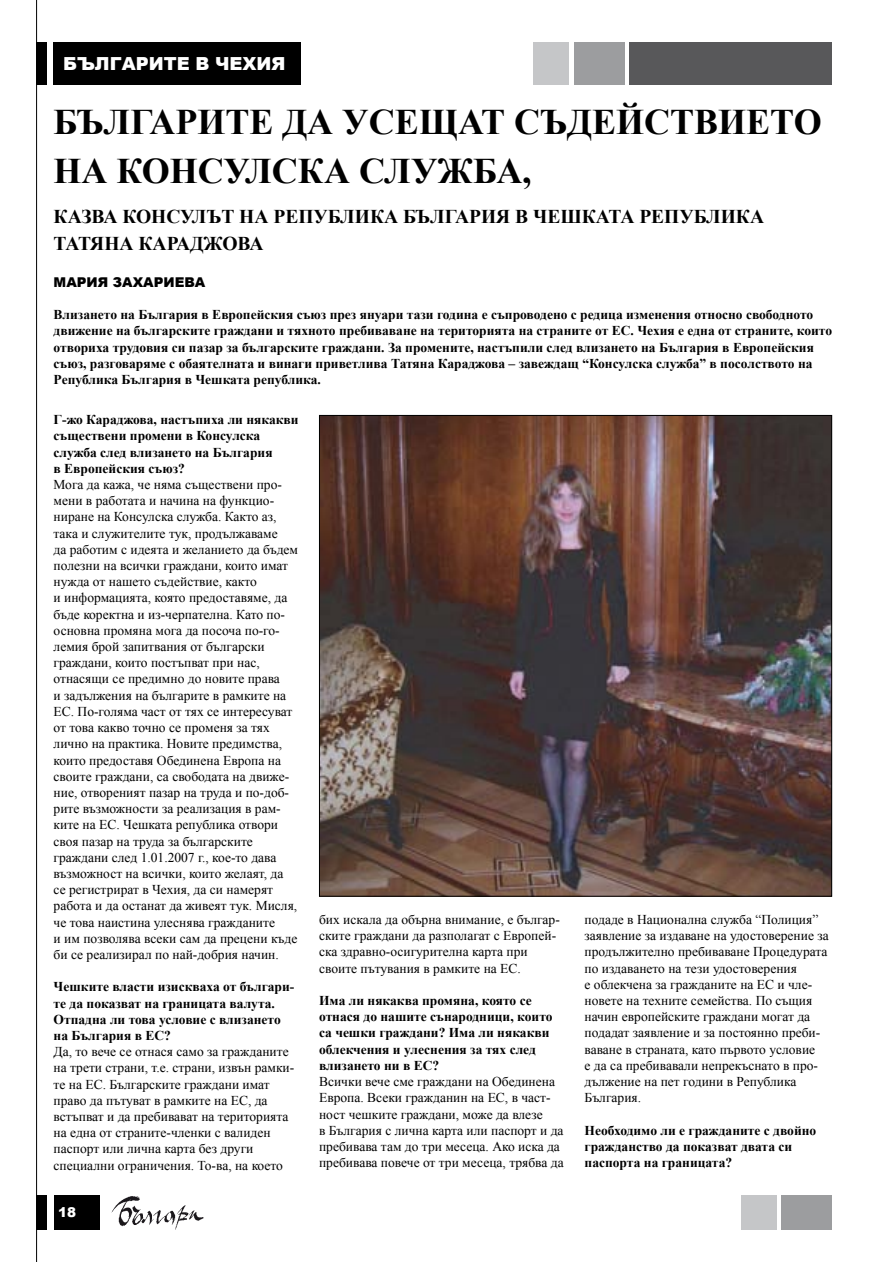
<style>
.page{position:relative;width:895px;height:1262px;background:#fff}
.page>*{position:absolute;margin:0;border:0;box-sizing:border-box;transform-origin:0 0}
.t1{font:700 36px/49.5px "Times New Roman";color:#000}
.t2{font:700 19.5px/27px "Times New Roman";color:#000}
.t3{font:900 18px "Arial";color:#fff}
.t4{font:13.5px/16.2px "Times New Roman";color:#000}
.t5{font:700 13.5px/16.2px "Times New Roman";color:#000}
.t6{font:900 13.5px "Arial";color:#000}
.t7{font:900 13.5px "Arial";color:#fff}
.s1{font-weight:700}
</style>
<div class="page">
<hr style="left:36px;top:0;width:1px;height:1262px;background:#000">
<div style="left:37px;top:43px;width:10px;height:42px;background:#000"></div>
<div style="left:54px;top:43px;width:247px;height:42px;background:#000"></div>
<div style="left:629px;top:43px;width:203px;height:42px;background:#58585a"></div>
<div style="left:574px;top:43px;width:50px;height:42px;background:#9c9d9f"></div>
<div style="left:533px;top:43px;width:36px;height:42px;background:#c5c6c8"></div>
<div style="left:37px;top:1195px;width:10px;height:34px;background:#000"></div>
<div style="left:54px;top:1195px;width:45px;height:34px;background:#000"></div>
<img style="left:111px;top:1196px;width:93px;height:34px">
<div style="left:781px;top:1195px;width:51px;height:34px;background:#9c9d9f"></div>
<div style="left:741px;top:1195px;width:35px;height:34px;background:#c5c6c8"></div>
<img style="left:321px;top:417px;width:509px;height:477px">
<p class="t3" style="left:63px;top:51px;width:224px">БЪЛГАРИТЕ В ЧЕХИЯ</p>
<p class="t1" style="left:54px;top:96px;width:769px">БЪЛГАРИТЕ ДА УСЕЩАТ СЪДЕЙСТВИЕТО<br>НА КОНСУЛСКА СЛУЖБА,</p>
<p class="t2" style="left:54px;top:203px;width:712px">КАЗВА КОНСУЛЪТ НА РЕПУБЛИКА БЪЛГАРИЯ В ЧЕШКАТА РЕПУБЛИКА<br>ТАТЯНА КАРАДЖОВА</p>
<p class="t6" style="left:54px;top:272px;width:153px">МАРИЯ ЗАХАРИЕВА</p>
<p class="t5" style="left:54px;top:306px;width:780px">Влизането на България в Европейския съюз през януари тази година е съпроводено с редица изменения относно свободното движение на българските граждани и тяхното пребиваване на територията на страните от ЕС. Чехия е една от страните, които отвориха трудовия си пазар за българските граждани. За промените, настъпили след влизането на България в Европейския съюз, разговаряме с обаятелната и винаги приветлива Татяна Караджова – завеждащ “Консулска служба” в посолството на Република България в Чешката република.</p>
<p class="t4" style="left:54px;top:411px;width:247px"><span class="s1">Г-жо Караджова, настъпиха ли някакви съществени промени в Консулска служба след влизането на България<br>в Европейския съюз?<br></span>Мога да кажа, че няма съществени про&shy;мени в работата и начина на функцио&shy;ниране на Консулска служба. Както аз, така и служителите тук, продължаваме<br>да работим с идеята и желанието да бъдем полезни на всички граждани, които имат нужда от нашето съдействие, както<br>и информацията, която предоставяме, да бъде коректна и из-черпателна. Като по&shy;основна промяна мога да посоча по-го&shy;лемия брой запитвания от български граждани, които постъпват при нас, отнасящи се предимно до новите права<br>и задължения на българите в рамките на ЕС. По-голяма част от тях се интересуват от това какво точно се променя за тях лично на практика. Новите предимства, които предоставя Обединена Европа на своите граждани, са свободата на движе&shy;ние, отвореният пазар на труда и по-доб&shy;рите възможности за реализация в рам&shy;ките на ЕС. Чешката република отвори своя пазар на труда за българските граждани след 1.01.2007 г., кое-то дава възможност на всички, които желаят, да се регистрират в Чехия, да си намерят работа и да останат да живеят тук. Мисля, че това наистина улеснява гражданите<br>и им позволява всеки сам да прецени къде би се реализирал по най-добрия начин.</p>
<p class="t4" style="left:54px;top:978px;width:242px"><span class="s1">Чешките власти изискваха от българи&shy;те да показват на границата валута.<br>Отпадна ли това условие с влизането на България в ЕС?<br></span>Да, то вече се отнася само за гражданите на трети страни, т.е. страни, извън рамки&shy;те на ЕС. Българските граждани имат право да пътуват в рамките на ЕС, да встъпват и да пребивават на територията на една от страните-членки с валиден паспорт или лична карта без други специални ограничения. То-ва, на което</p>
<p class="t7" style="left:58px;top:1202px;width:20px">18</p>
<p class="t4" style="left:319px;top:911px;width:242px">бих искала да обърна внимание, е българ&shy;ските граждани да разполагат с Европей&shy;ска здравно-осигурителна карта при своите пътувания в рамките на ЕС.</p>
<p class="t4" style="left:319px;top:992px;width:246px"><span class="s1">Има ли някаква промяна, която се отнася до нашите сънародници, които са чешки граждани? Има ли някакви облекчения и улеснения за тях след влизането ни в ЕС?<br></span>Всички вече сме граждани на Обединена Европа. Всеки гражданин на ЕС, в част&shy;ност чешките граждани, може да влезе<br>в България с лична карта или паспорт и да пребивава там до три месеца. Ако иска да пребивава повече от три месеца, трябва да</p>
<p class="t4" style="left:584px;top:911px;width:246px">подаде в Национална служба “Полиция” заявление за издаване на удостоверение за продължително пребиваване Процедурата по издаването на тези удостоверения<br>е облекчена за гражданите на ЕС и чле&shy;новете на техните семейства. По същия начин европейските граждани могат да подадат заявление и за постоянно преби&shy;ваване в страната, като първото условие<br>е да са пребивавали непрекъснато в про&shy;дължение на пет години в Република България.</p>
<p class="t5" style="left:584px;top:1121px;width:233px">Необходимо ли е гражданите с двойно гражданство да показват двата си паспорта на границата?</p>
</div>
